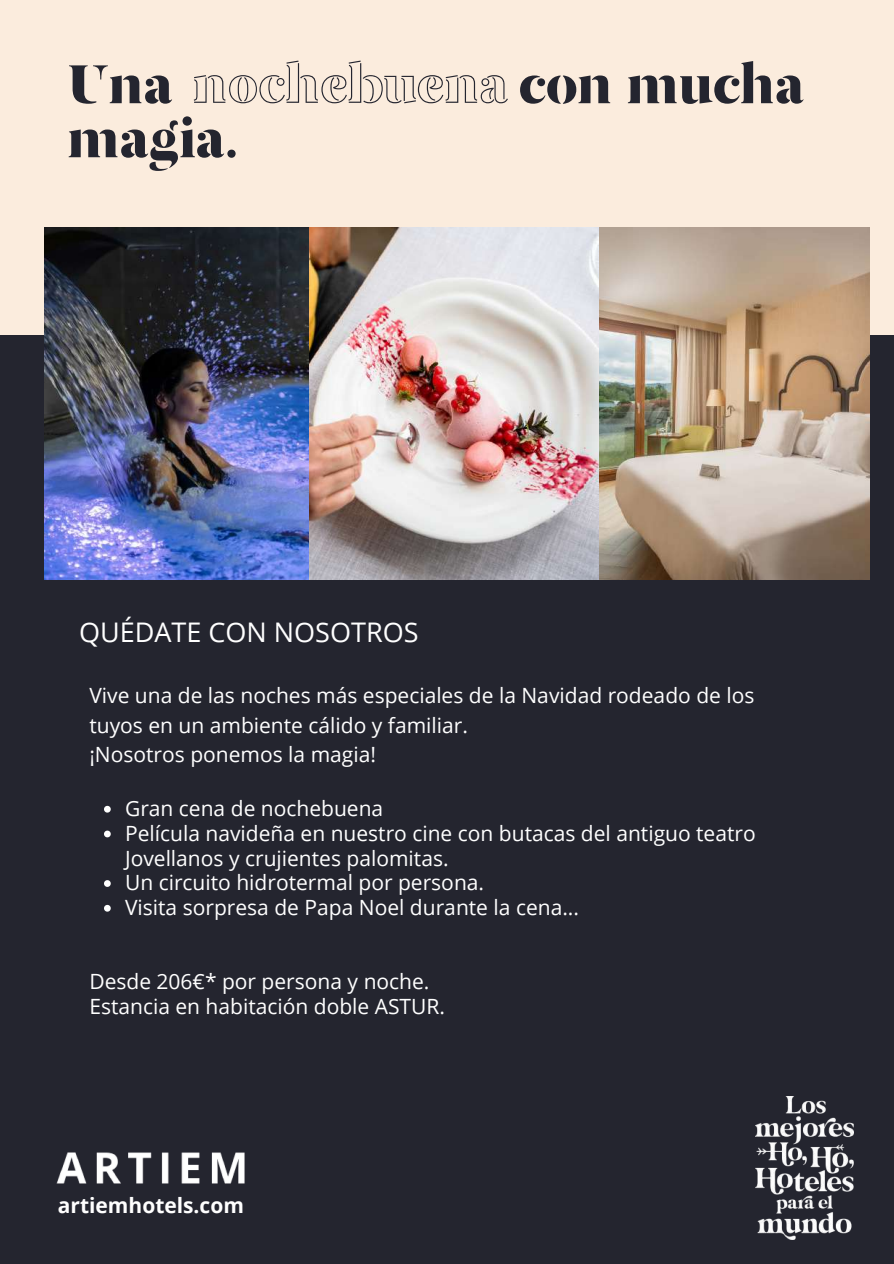
<style>
.page{position:relative;width:894px;height:1264px;background:#fff}
.page>*{position:absolute;margin:0;border:0;box-sizing:border-box;transform-origin:0 0}
.t1{font:60px/54px "Artiem";color:#24252f}
.t2{font:27px "Open Sans";color:#fff}
.t3{font:21px/24.8px "Open Sans";color:#fff}
.t4{font:700 21px "Open Sans";color:#fff}
.s1{font-style:inherit}
</style>
<div class="page">
<div style="left:0;top:0;width:893px;height:1263px;background:#24252f"></div>
<div style="left:0;top:0;width:893px;height:335px;background:#fbecdd"></div>
<img style="left:45px;top:228px;width:264px;height:352px">
<img style="left:56px;top:1152px;width:189px;height:32px">
<img style="left:309px;top:228px;width:560px;height:352px">
<svg style="left:104px;top:805px;width:7px;height:7px"></svg>
<svg style="left:104px;top:830px;width:7px;height:7px"></svg>
<svg style="left:104px;top:880px;width:7px;height:6px"></svg>
<svg style="left:104px;top:904px;width:7px;height:7px"></svg>
<img style="left:755px;top:1096px;width:97px;height:142px">
<h1 class="t1" style="left:68px;top:61px;width:737px">Una <span class="s1">nochebuena</span> con mucha magia.</h1>
<p class="t2" style="left:79px;top:613px;width:341px">QUÉDATE CON NOSOTROS</p>
<p class="t3" style="left:89px;top:680px;width:666px;line-height:29.2px">Vive una de las noches más especiales de la Navidad rodeado de los tuyos en un ambiente cálido y familiar.<br>¡Nosotros ponemos la magia!</p>
<p class="t3" style="left:125px;top:795px;width:632px">Gran cena de nochebuena<br>Película navideña en nuestro cine con butacas del antiguo teatro Jovellanos y crujientes palomitas.<br>Un circuito hidrotermal por persona.<br>Visita sorpresa de Papa Noel durante la cena...</p>
<p class="t3" style="left:89px;top:968px;width:357px">Desde 206€* por persona y noche.<br>Estancia en habitación doble ASTUR.</p>
<p class="t4" style="left:58px;top:1190px;width:187px">artiemhotels.com</p>
</div>
